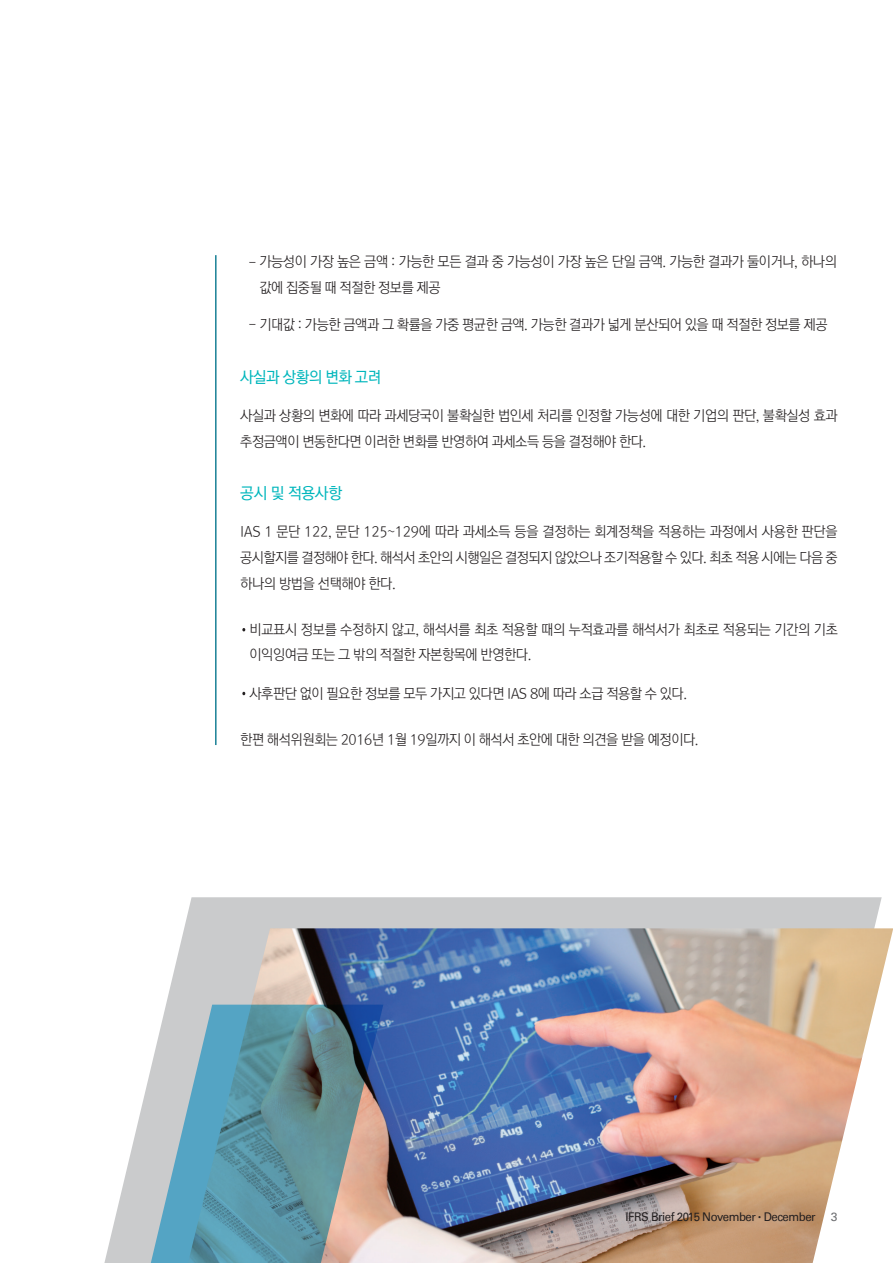
<style>
.page{position:relative;width:893px;height:1263px;background:#fff}
.page>*{position:absolute;margin:0;border:0;box-sizing:border-box;transform-origin:0 0}
.t1{font:15.75px "Rix Go M";letter-spacing:-.03em;color:#00b6bc;scale:.95 1}
.t2{font:15.75px "Rix Go M";letter-spacing:-.03em;color:#00b6bc}
.t3{font:14.25px/26.2px "Rix Go L";letter-spacing:-.03em;color:#231f20;scale:.95 1}
.t4{font:12px "Univers 55 Roman";letter-spacing:-.04em;color:#231f20;scale:.95 1}
.t5{font:12px "Univers 55 Roman";color:#6c6d70}
.t6{font:3px "YDIYGO120 KSCPC EUC H";color:#231f20}
</style>
<div class="page">
<svg style="left:104px;top:897px;width:778px;height:366px;fill:#cacbcc"></svg>
<img style="left:188px;top:928px;width:705px;height:335px">
<svg style="left:147px;top:1005px;width:236px;height:258px;background:#779ca8"></svg>
<hr style="left:215px;top:255px;width:2px;height:490px;background:#1a8196">
<p class="t3" style="left:259px;top:249px;width:609px;line-height:25.5px;text-indent:-11px">- 가능성이 가장 높은 금액 : 가능한 모든 결과 중 가능성이 가장 높은 단일 금액. 가능한 결과가 둘이거나, 하나의 값에 집중될 때 적절한 정보를 제공</p>
<p class="t3" style="left:249px;top:312px;width:611px">- 기대값 : 가능한 금액과 그 확률을 가중 평균한 금액. 가능한 결과가 넓게 분산되어 있을 때 적절한 정보를 제공</p>
<p class="t1" style="left:240px;top:368px;width:150px">사실과 상황의 변화 고려</p>
<p class="t3" style="left:240px;top:402px;width:630px">사실과 상황의 변화에 따라 과세당국이 불확실한 법인세 처리를 인정할 가능성에 대한 기업의 판단, 불확실성 효과 추정금액이 변동한다면 이러한 변화를 반영하여 과세소득 등을 결정해야 한다.</p>
<p class="t2" style="left:240px;top:484px;width:103px">공시 및 적용사항</p>
<p class="t3" style="left:240px;top:518px;width:630px;text-align:justify">IAS 1 문단 122, 문단 125~129에 따라 과세소득 등을 결정하는 회계정책을 적용하는 과정에서 사용한 판단을 공시할지를 결정해야 한다. 해석서 초안의 시행일은 결정되지 않았으나 조기적용할 수 있다. 최초 적용 시에는 다음 중 하나의 방법을 선택해야 한다.</p>
<p class="t3" style="left:249px;top:617px;width:621px;line-height:25.5px">비교표시 정보를 수정하지 않고, 해석서를 최초 적용할 때의 누적효과를 해석서가 최초로 적용되는 기간의 기초 이익잉여금 또는 그 밖의 적절한 자본항목에 반영한다.</p>
<p class="t3" style="left:249px;top:681px;width:462px">사후판단 없이 필요한 정보를 모두 가지고 있다면 IAS 8에 따라 소급 적용할 수 있다.</p>
<p class="t3" style="left:240px;top:726px;width:484px">한편 해석위원회는 2016년 1월 19일까지 이 해석서 초안에 대한 의견을 받을 예정이다.</p>
<p class="t4" style="left:625px;top:1209px;width:139px">IFRS Brief 2015 November</p>
<p class="t6" style="left:758px;top:1215px;width:4px">●</p>
<p class="t4" style="left:764px;top:1209px;width:56px">December</p>
<p class="t5" style="left:831px;top:1209px;width:8px">3</p>
</div>
